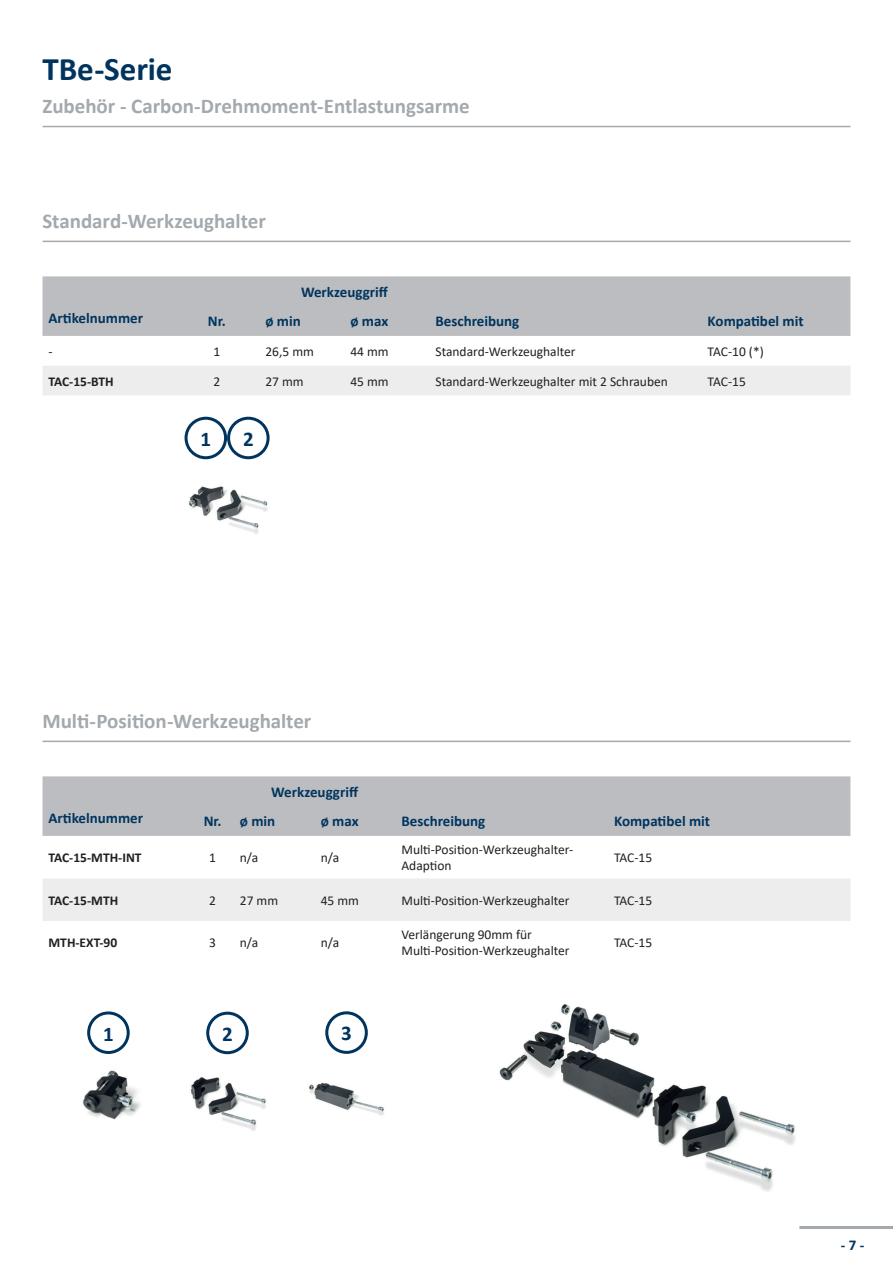
<style>
.page{position:relative;width:893px;height:1263px;background:#fff}
.page>*{position:absolute;margin:0;border:0;box-sizing:border-box;transform-origin:0 0}
.t1{font:700 33px "Calibri";letter-spacing:-.005em;color:#00345e}
.t2{font:700 21px "Calibri";letter-spacing:-.005em;color:#a3a9ad}
.Text_BA{font:700 21px "Calibri";color:#00345e}
.t3{font:700 15px "Calibri";color:#00345e}
.t4{font:13.5px/16.2px "Calibri";color:#231f20}
.t5{font:700 13.5px "Calibri";color:#231f20}
</style>
<div class="page">
<hr style="left:799px;top:1226px;width:94px;height:3px;background:#a3a9ad">
<div style="left:43px;top:276px;width:807px;height:60px;background:#bcbdc0"></div>
<div style="left:43px;top:366px;width:807px;height:29px;background:#eeedee"></div>
<img style="left:188px;top:486px;width:80px;height:48px">
<div style="left:227px;top:417px;width:43px;height:42px;border:3px solid #00345e;border-radius:50%"></div>
<div style="left:185px;top:417px;width:42px;height:42px;border:3px solid #00345e;border-radius:50%"></div>
<hr style="left:43px;top:126px;width:807px;height:1px;background:#a3a9ad">
<img style="left:499px;top:1004px;width:297px;height:188px">
<img style="left:83px;top:1070px;width:58px;height:50px">
<div style="left:87px;top:1011px;width:43px;height:43px;border:3px solid #00345e;border-radius:50%"></div>
<img style="left:309px;top:1083px;width:75px;height:33px">
<div style="left:325px;top:1011px;width:43px;height:43px;border:3px solid #00345e;border-radius:50%"></div>
<img style="left:191px;top:1054px;width:75px;height:77px">
<div style="left:206px;top:1012px;width:43px;height:42px;border:3px solid #00345e;border-radius:50%"></div>
<div style="left:43px;top:776px;width:807px;height:60px;background:#bcbdc0"></div>
<div style="left:43px;top:879px;width:807px;height:42px;background:#eeedee"></div>
<hr style="left:43px;top:741px;width:807px;height:1px;background:#a3a9ad">
<hr style="left:43px;top:241px;width:807px;height:1px;background:#a3a9ad">
<p class="t1" style="left:43px;top:46px;width:131px">TBe-Serie</p>
<p class="t2" style="left:43px;top:91px;width:429px">Zubehör - Carbon-Drehmoment-Entlastungsarme</p>
<p class="t2" style="left:43px;top:206px;width:225px">Standard-Werkzeughalter</p>
<p class="t3" style="left:301px;top:281px;width:88px">Werkzeuggriff</p>
<p class="t3" style="left:49px;top:308px;width:96px">Artikelnummer</p>
<p class="t3" style="left:208px;top:311px;width:19px">Nr.</p>
<p class="t3" style="left:265px;top:311px;width:37px">ø min</p>
<p class="t3" style="left:350px;top:311px;width:39px">ø max</p>
<p class="t3" style="left:435px;top:311px;width:85px">Beschreibung</p>
<p class="t3" style="left:708px;top:311px;width:98px">Kompatibel mit</p>
<p class="t4" style="left:49px;top:343px;width:6px">-</p>
<p class="t4" style="left:213px;top:343px;width:8px">1</p>
<p class="t4" style="left:265px;top:343px;width:50px">26,5 mm</p>
<p class="t4" style="left:350px;top:343px;width:40px">44 mm</p>
<p class="t4" style="left:435px;top:343px;width:142px">Standard-Werkzeughalter</p>
<p class="t4" style="left:708px;top:343px;width:58px">TAC-10 (*)</p>
<p class="t5" style="left:49px;top:372px;width:67px">TAC-15-BTH</p>
<p class="t4" style="left:213px;top:373px;width:8px">2</p>
<p class="t4" style="left:265px;top:373px;width:40px">27 mm</p>
<p class="t4" style="left:350px;top:373px;width:40px">45 mm</p>
<p class="t4" style="left:435px;top:373px;width:234px">Standard-Werkzeughalter mit 2 Schrauben</p>
<p class="t4" style="left:708px;top:373px;width:40px">TAC-15</p>
<p class="Text_BA" style="left:200px;top:424px;width:12px">1</p>
<p class="Text_BA" style="left:243px;top:424px;width:12px">2</p>
<p class="t2" style="left:43px;top:706px;width:270px">Multi-Position-Werkzeughalter</p>
<p class="t3" style="left:271px;top:781px;width:88px">Werkzeuggriff</p>
<p class="t3" style="left:49px;top:808px;width:96px">Artikelnummer</p>
<p class="t3" style="left:204px;top:811px;width:19px">Nr.</p>
<p class="t3" style="left:240px;top:811px;width:37px">ø min</p>
<p class="t3" style="left:321px;top:811px;width:39px">ø max</p>
<p class="t3" style="left:401px;top:811px;width:85px">Beschreibung</p>
<p class="t3" style="left:614px;top:811px;width:98px">Kompatibel mit</p>
<p class="t5" style="left:49px;top:848px;width:95px">TAC-15-MTH-INT</p>
<p class="t4" style="left:209px;top:849px;width:8px">1</p>
<p class="t4" style="left:240px;top:849px;width:20px">n/a</p>
<p class="t4" style="left:321px;top:849px;width:20px">n/a</p>
<p class="t4" style="left:401px;top:841px;width:173px">Multi-Position-Werkzeughalter-<br>Adaption</p>
<p class="t4" style="left:614px;top:849px;width:40px">TAC-15</p>
<p class="t5" style="left:49px;top:891px;width:71px">TAC-15-MTH</p>
<p class="t4" style="left:209px;top:892px;width:8px">2</p>
<p class="t4" style="left:240px;top:892px;width:40px">27 mm</p>
<p class="t4" style="left:321px;top:892px;width:40px">45 mm</p>
<p class="t4" style="left:401px;top:892px;width:170px">Multi-Position-Werkzeughalter</p>
<p class="t4" style="left:614px;top:892px;width:40px">TAC-15</p>
<p class="t5" style="left:49px;top:933px;width:70px">MTH-EXT-90</p>
<p class="t4" style="left:209px;top:934px;width:8px">3</p>
<p class="t4" style="left:240px;top:934px;width:20px">n/a</p>
<p class="t4" style="left:321px;top:934px;width:20px">n/a</p>
<p class="t4" style="left:401px;top:926px;width:132px">Verlängerung 90mm für</p>
<p class="t4" style="left:401px;top:942px;width:170px">Multi-Position-Werkzeughalter</p>
<p class="t4" style="left:614px;top:934px;width:40px">TAC-15</p>
<p class="Text_BA" style="left:103px;top:1019px;width:12px">1</p>
<p class="Text_BA" style="left:222px;top:1019px;width:12px">2</p>
<p class="Text_BA" style="left:341px;top:1019px;width:12px">3</p>
<p class="t3" style="left:841px;top:1235px;width:25px">- 7 -</p>
</div>
